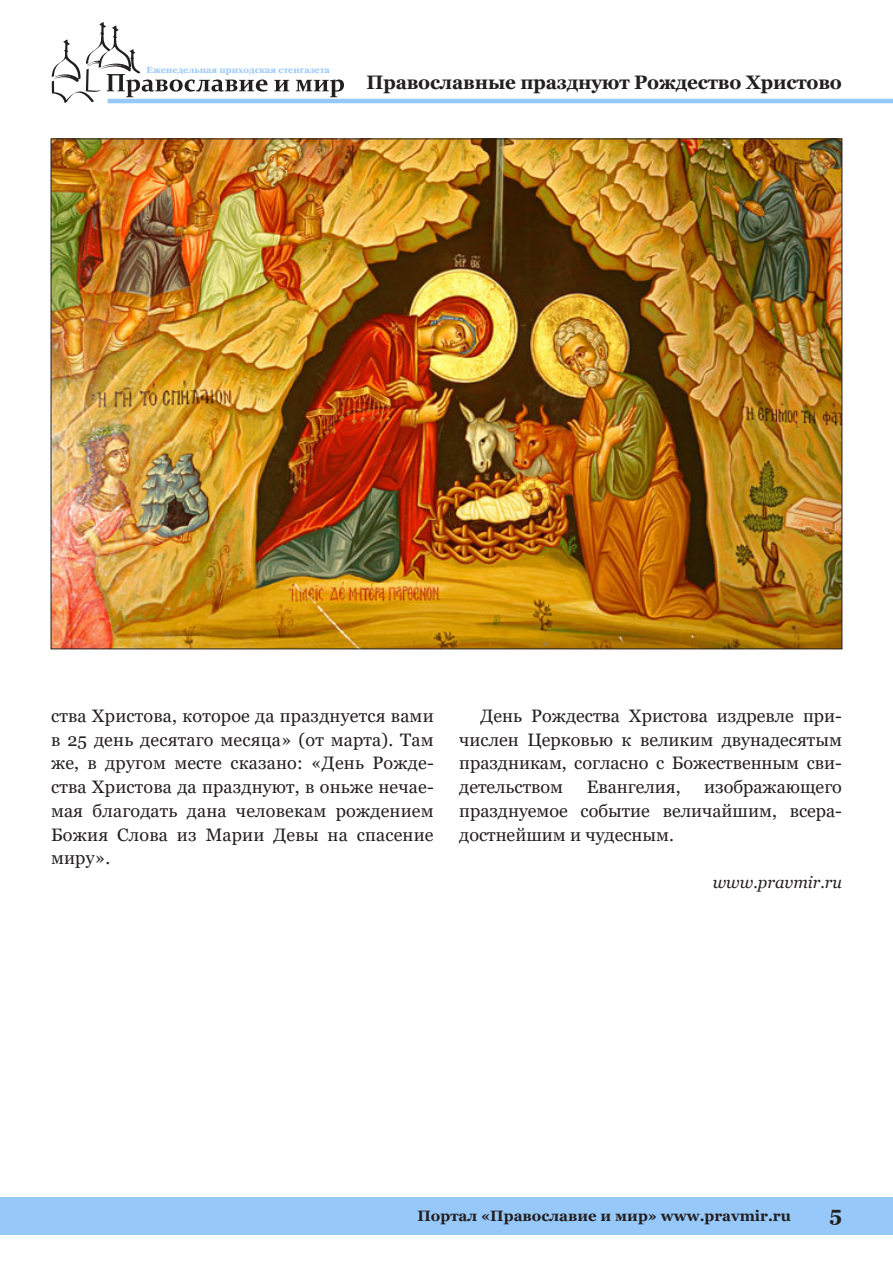
<style>
.page{position:relative;width:893px;height:1263px;background:#fff}
.page>*{position:absolute;margin:0;border:0;box-sizing:border-box;transform-origin:0 0}
.t1{font:700 21px "Georgia";color:#231f20}
.kolontitul{font:700 19.5px "Georgia";letter-spacing:-.01em;color:#231f20}
.Text{font:18px/23.7px "Georgia";color:#231f20;text-align:justify}
.Bibliography{font:italic 16.5px "Georgia";color:#231f20}
.t2{font:700 15px "Georgia";color:#231f20}
.t3{font:700 9px "Georgia";color:#96c8fa}
</style>
<div class="page">
<svg style="left:52px;top:22px;width:215px;height:81px"></svg>
<svg style="left:274px;top:80px;width:15px;height:11px"></svg>
<svg style="left:296px;top:79px;width:48px;height:18px"></svg>
<hr style="left:108px;top:99px;width:785px;height:4px;background:#96c8fa">
<div style="left:0;top:1197px;width:893px;height:37px;background:#96c8fa"></div>
<img style="left:53px;top:141px;width:787px;height:506px">
<p class="t3" style="left:147px;top:64px;width:185px">Еженедельная приходская стенгазета</p>
<p class="kolontitul" style="left:367px;top:69px;width:477px">Православные празднуют Рождество Христово</p>
<p class="Text" style="left:51px;top:704px;width:384px">ства Христова, которое да празднуется вами в 25 день десятаго месяца» (от марта). Там же, в другом месте сказано: «День Рожде&shy;ства Христова да празднуют, в оньже нечае&shy;мая благодать дана человекам рождением Божия Слова из Марии Девы на спасение миру».</p>
<p class="Text" style="left:459px;top:704px;width:384px;text-indent:21px">День Рождества Христова издревле при&shy;числен Церковью к великим двунадесятым праздникам, согласно с Божественным сви&shy;детельством</p>
<p class="Text" style="left:459px;top:775px;width:384px;text-indent:245px">изображающего празднуемое событие величайшим, всера&shy;достнейшим и чудесным.</p>
<p class="Bibliography" style="left:713px;top:872px;width:131px">www.pravmir.ru</p>
<p class="Text" style="left:587px;top:775px;width:95px">Евангелия,</p>
<p class="t2" style="left:417px;top:1206px;width:375px">Портал «Православие и мир» www.pravmir.ru</p>
<p class="t1" style="left:829px;top:1200px;width:14px">5</p>
</div>
